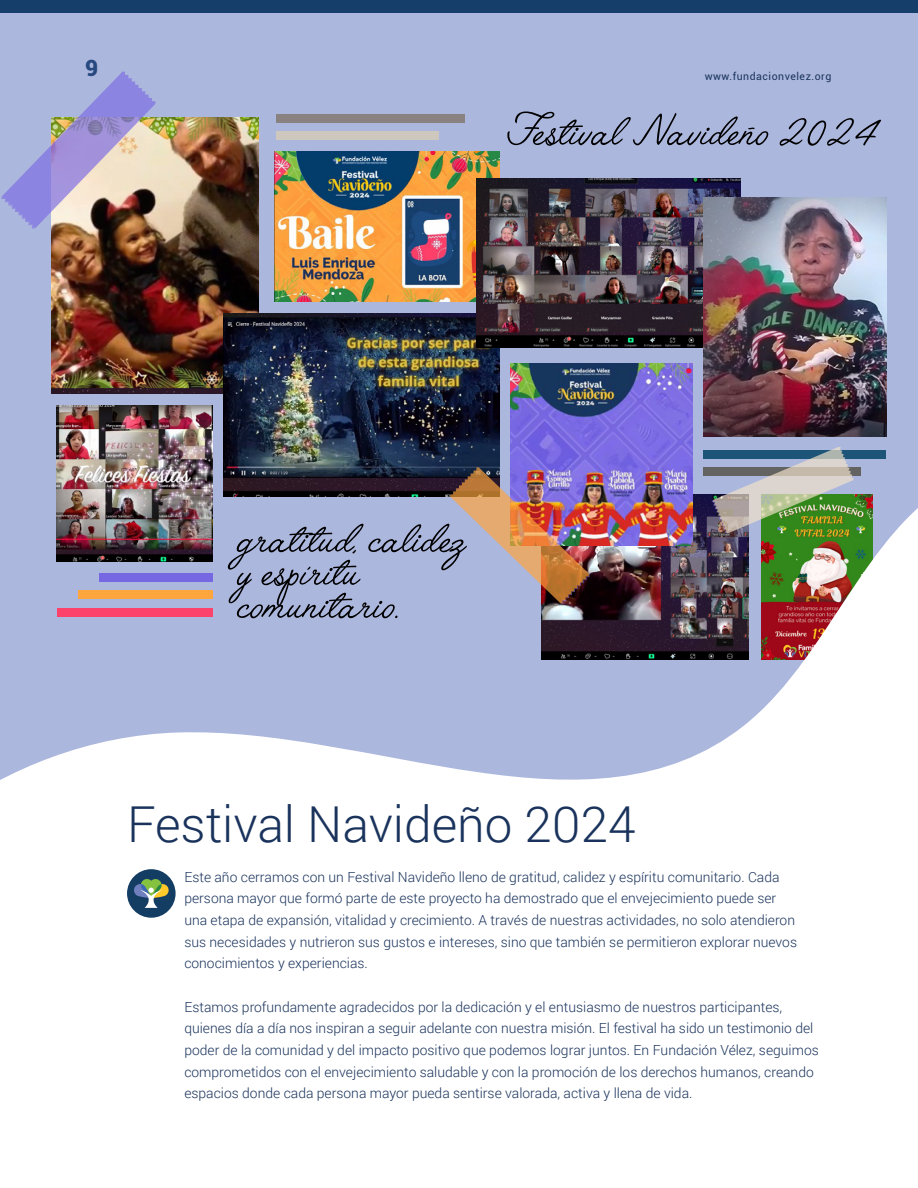
<style>
.page{position:relative;width:918px;height:1188px;background:#fff}
.page>*{position:absolute;margin:0;border:0;box-sizing:border-box;transform-origin:0 0}
.t1{font:55.2px "Angelface";color:#000}
.t2{font:300 49.5px "Roboto";color:#1a335c}
.t3{font:900 22.5px "Roboto";color:#284980}
.t4{font:300 13.95px/21.8px "Roboto";color:#1a335c}
.t5{font:10.5px "Roboto";letter-spacing:.05em;color:#1a345b}
</style>
<div class="page">
<div style="left:0;top:12px;width:918px;height:777px;background:#acb7dd"></div>
<img style="left:274px;top:152px;width:225px;height:150px">
<img style="left:52px;top:118px;width:207px;height:275px">
<div style="left:704px;top:450px;width:182px;height:9px;background:#1c5577"></div>
<div style="left:276px;top:114px;width:188px;height:9px;background:#898280"></div>
<div style="left:276px;top:132px;width:162px;height:8px;background:#cec7bd"></div>
<svg style="left:2px;top:72px;width:153px;height:156px"></svg>
<svg style="left:812px;top:447px;width:33px;height:11px"></svg>
<img style="left:56px;top:405px;width:157px;height:53px">
<img style="left:224px;top:313px;width:275px;height:145px">
<img style="left:477px;top:178px;width:264px;height:170px">
<img style="left:704px;top:197px;width:182px;height:240px">
<img style="left:511px;top:364px;width:181px;height:94px">
<img style="left:0;top:458px;width:918px;height:460px">
<div style="left:0;top:0;width:918px;height:13px;background:#153e6a"></div>
<div style="left:127px;top:869px;width:49px;height:49px;background:#143d63;border-radius:50%"></div>
<svg style="left:134px;top:879px;width:35px;height:29px"></svg>
<h3 class="t3" style="left:85px;top:52px;width:15px">9</h3>
<p class="t5" style="left:705px;top:68px;width:128px">www.fundacionvelez.org</p>
<h1 class="t1" style="left:507px;top:101px;width:374px">Festival Navideño 2024</h1>
<h1 class="t1" style="left:237px;top:508px;width:230px">gratitud, calidez</h1>
<h1 class="t1" style="left:237px;top:541px;width:124px">y espíritu</h1>
<h1 class="t1" style="left:237px;top:574px;width:163px">comunitario.</h1>
<h2 class="t2" style="left:127px;top:790px;width:510px">Festival Navideño 2024</h2>
<p class="t4" style="left:184px;top:865px;width:614px">Este año cerramos con un Festival Navideño lleno de gratitud, calidez y espíritu comunitario. Cada persona mayor que formó parte de este proyecto ha demostrado que el envejecimiento puede ser una etapa de expansión, vitalidad y crecimiento. A través de nuestras actividades, no solo atendieron sus necesidades y nutrieron sus gustos e intereses, sino que también se permitieron explorar nuevos conocimientos y experiencias.</p>
<p class="t4" style="left:184px;top:995px;width:636px">Estamos profundamente agradecidos por la dedicación y el entusiasmo de nuestros participantes, quienes día a día nos inspiran a seguir adelante con nuestra misión. El festival ha sido un testimonio del poder de la comunidad y del impacto positivo que podemos lograr juntos. En Fundación Vélez, seguimos comprometidos con el envejecimiento saludable y con la promoción de los derechos humanos, creando espacios donde cada persona mayor pueda sentirse valorada, activa y llena de vida.</p>
</div>
